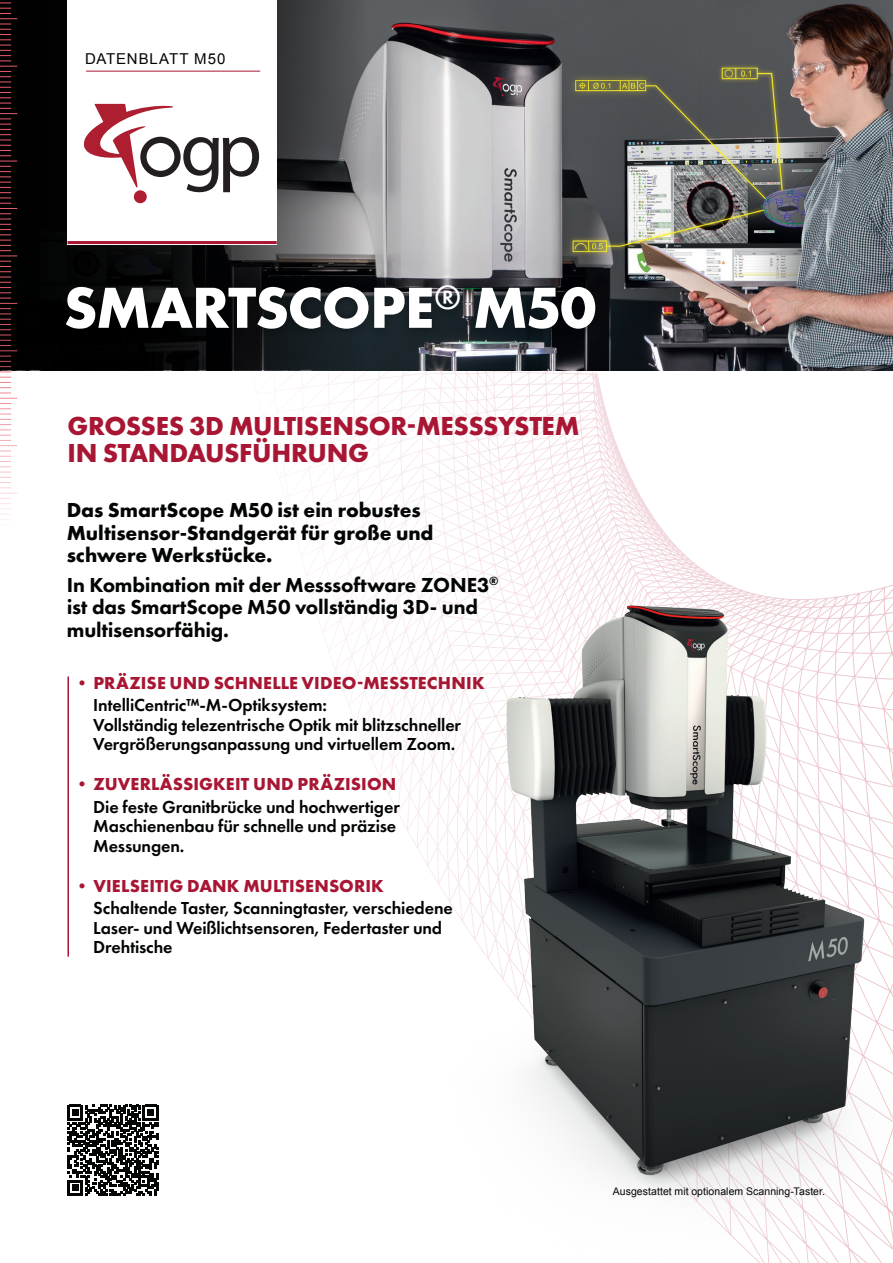
<style>
.page{position:relative;width:893px;height:1263px;background:#fff}
.page>*{position:absolute;margin:0;border:0;box-sizing:border-box;transform-origin:0 0}
.t1{font:700 60px "Futura PT";letter-spacing:-.025em;color:#fff}
.t2{font:700 27px/27px "Futura PT";letter-spacing:-.01em;color:#a81633}
.t3{font:800 21px/22.5px "Futura PT";letter-spacing:-.01em;color:#030505}
.t4{font:700 21px/22.5px "Futura PT";letter-spacing:-.005em;color:#030505}
.t5{font:600 18px/19.5px "Futura PT";letter-spacing:-.01em;color:#030505}
.t6{font:700 18px "Futura PT";letter-spacing:.01em;color:#a81633}
.t7{font:15px "Arial";letter-spacing:.06em;color:#030505}
.t8{font:10.5px "Arial";letter-spacing:.005em;color:#030505}
</style>
<div class="page">
<svg style="left:349px;top:575px;width:377px;height:185px"></svg>
<svg style="left:329px;top:575px;width:381px;height:132px"></svg>
<svg style="left:317px;top:575px;width:379px;height:77px"></svg>
<svg style="left:306px;top:575px;width:376px;height:40px"></svg>
<svg style="left:226px;top:370px;width:485px;height:205px"></svg>
<svg style="left:271px;top:370px;width:622px;height:199px"></svg>
<img style="left:368px;top:0;width:525px;height:370px">
<svg style="left:0;top:0;width:368px;height:370px"></svg>
<div style="left:57px;top:276px;width:548px;height:62px;background:#030505;opacity:.5"></div>
<svg style="left:0;top:3px;width:17px;height:517px"></svg>
<div style="left:68px;top:0;width:209px;height:244px;background:#fff"></div>
<hr style="left:86px;top:71px;width:174px;height:1px;background:#a81633">
<svg style="left:84px;top:104px;width:175px;height:100px"></svg>
<hr style="left:68px;top:241px;width:209px;height:3px;background:#a81633">
<img style="left:386px;top:588px;width:507px;height:675px">
<hr style="left:68px;top:676px;width:1px;height:281px;background:#a81633">
<svg style="left:68px;top:1105px;width:90px;height:90px"></svg>
<p class="t7" style="left:85px;top:49px;width:142px">DATENBLATT M50</p>
<h1 class="t1" style="left:63px;top:269px;width:534px">SMARTSCOPE<sup>®</sup> M50</h1>
<h2 class="t2" style="left:68px;top:412px;width:513px">GROSSES 3D MULTISENSOR-MESSSYSTEM<br>IN STANDAUSFÜHRUNG</h2>
<p class="t4" style="left:67px;top:499px;width:368px">Das SmartScope M50 ist ein robustes<br>Multisensor-Standgerät für große und schwere Werkstücke.</p>
<p class="t3" style="left:67px;top:573px;width:433px">In Kombination mit der Messsoftware ZONE3<sup>® </sup>ist das SmartScope M50 vollständig 3D- und multisensorfähig.</p>
<p class="t6" style="left:73px;top:671px;width:413px">•PRÄZISE UND SCHNELLE VIDEO-MESSTECHNIK</p>
<p class="t5" style="left:93px;top:695px;width:369px">IntelliCentric™-M-Optiksystem:<br>Vollständig telezentrische Optik mit blitzschneller<br>Vergrößerungsanpassung und virtuellem Zoom.</p>
<p class="t6" style="left:73px;top:772px;width:325px">•ZUVERLÄSSIGKEIT UND PRÄZISION</p>
<p class="t5" style="left:93px;top:797px;width:308px">Die feste Granitbrücke und hochwertiger<br>Maschienenbau für schnelle und präzise<br>Messungen.</p>
<p class="t6" style="left:73px;top:874px;width:312px">•VIELSEITIG DANK MULTISENSORIK</p>
<p class="t5" style="left:93px;top:898px;width:361px">Schaltende Taster, Scanningtaster, verschiedene<br>Laser- und Weißlichtsensoren, Federtaster und<br>Drehtische</p>
<p class="t8" style="left:613px;top:1185px;width:214px">Ausgestattet mit optionalem Scanning-Taster.</p>
</div>
